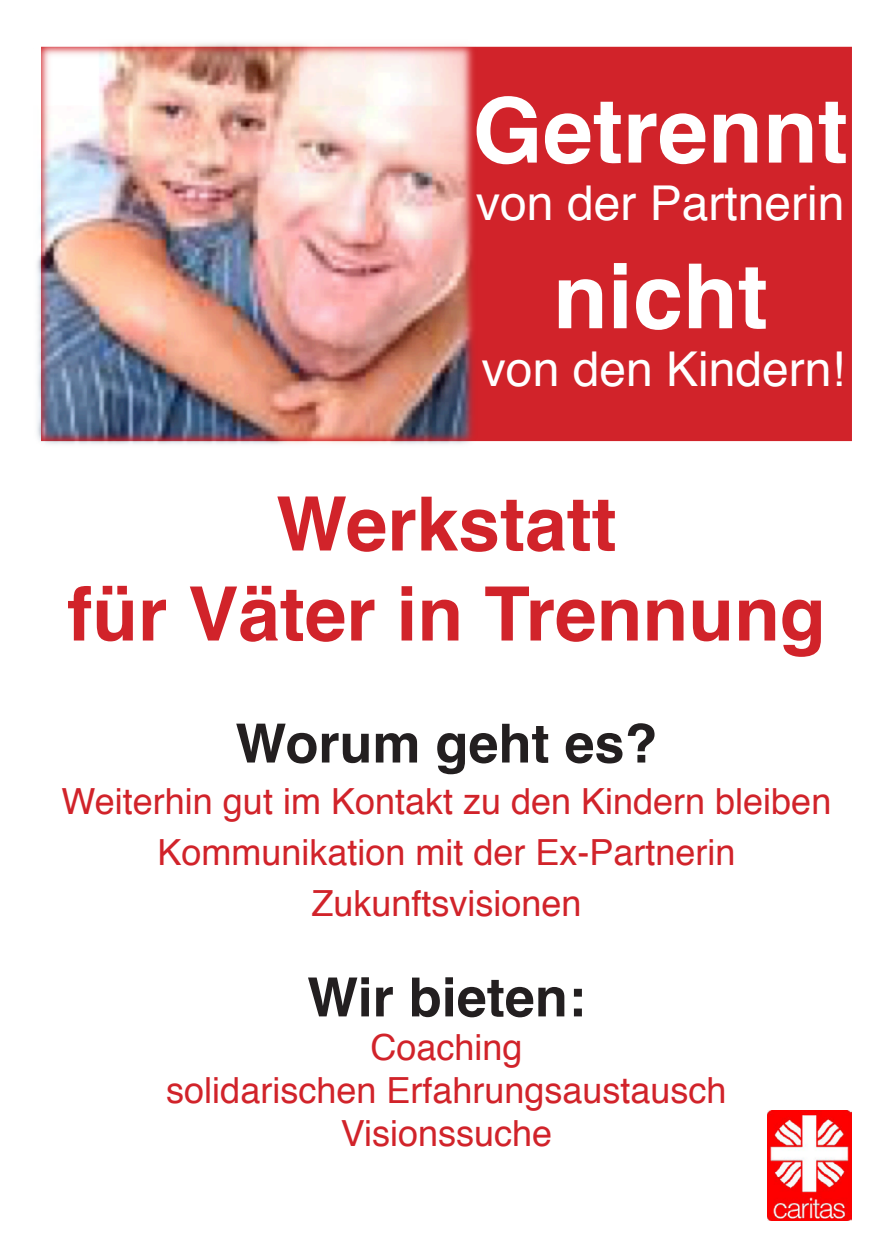
<style>
.page{position:relative;width:893px;height:1259px;background:#fff}
.page>*{position:absolute;margin:0;border:0;box-sizing:border-box;transform-origin:0 0}
.t1{font:700 90px "Helvetica";color:#fff}
.t2{font:700 75px "Helvetica";color:#d1232a}
.t3{font:700 54px "Helvetica";color:#231f20}
.t4{font:48px "Helvetica";color:#fff}
.t5{font:36px "Helvetica";color:#d1232a}
</style>
<div class="page">
<img style="left:767px;top:1110px;width:85px;height:111px">
<div style="left:41px;top:47px;width:811px;height:394px;background:#d1232a"></div>
<img style="left:36px;top:43px;width:442px;height:401px">
<p class="t1" style="left:473px;top:58px;width:377px">Getrennt</p>
<p class="t4" style="left:476px;top:166px;width:370px">von der Partnerin</p>
<p class="t1" style="left:553px;top:224px;width:217px">nicht</p>
<p class="t4" style="left:482px;top:332px;width:364px">von den Kindern!</p>
<p class="t2" style="left:276px;top:463px;width:342px">Werkstatt</p>
<p class="t2" style="left:67px;top:553px;width:760px">für Väter in Trennung</p>
<p class="t3" style="left:235px;top:700px;width:424px">Worum geht es?</p>
<p class="t5" style="left:62px;top:773px;width:771px">Weiterhin gut im Kontakt zu den Kindern bleiben</p>
<p class="t5" style="left:157px;top:824px;width:580px">Kommunikation mit der Ex-Partnerin</p>
<p class="t5" style="left:311px;top:875px;width:272px">Zukunftsvisionen</p>
<p class="t3" style="left:307px;top:953px;width:280px">Wir bieten:</p>
<p class="t5" style="left:370px;top:1019px;width:154px">Coaching</p>
<p class="t5" style="left:166px;top:1062px;width:562px">solidarischen Erfahrungsaustausch</p>
<p class="t5" style="left:341px;top:1105px;width:213px">Visionssuche</p>
</div>
